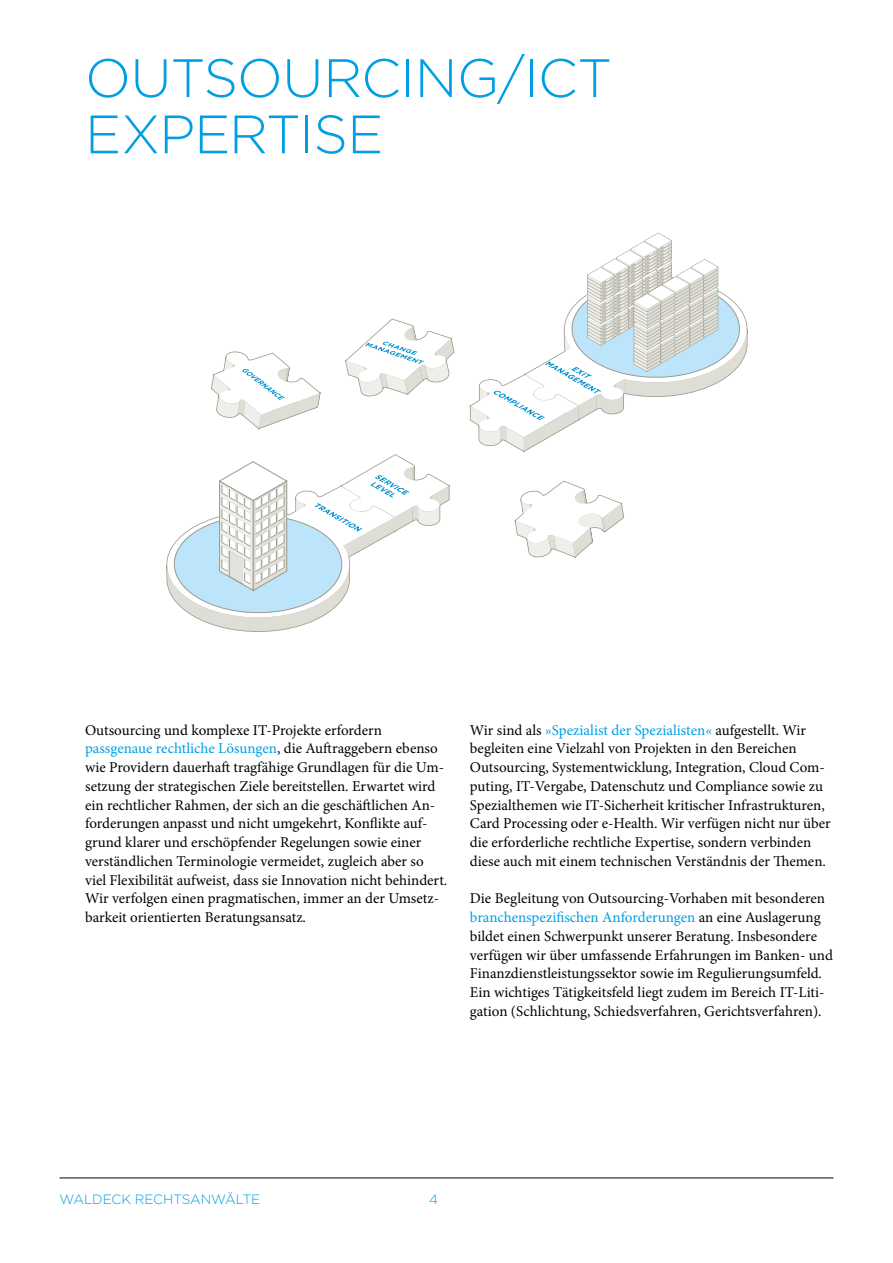
<style>
.page{position:relative;width:893px;height:1263px;background:#fff}
.page>*{position:absolute;margin:0;border:0;box-sizing:border-box;transform-origin:0 0}
.t1{font:300 54px/56.2px "Gotham";letter-spacing:-.015em;color:#009fe3}
.t2{font:15px/18.8px "Minion Pro";color:#000}
.t3{font:300 13.5px "Gotham";letter-spacing:-.01em;color:#009fe3}
.s1{color:#009fe3}
</style>
<div class="page">
<hr style="left:60px;top:1178px;width:773px;height:1px;background:#000">
<svg style="left:514px;top:481px;width:110px;height:77px"></svg>
<svg style="left:166px;top:454px;width:284px;height:178px"></svg>
<svg style="left:469px;top:232px;width:279px;height:220px"></svg>
<svg style="left:344px;top:319px;width:111px;height:77px"></svg>
<svg style="left:211px;top:351px;width:110px;height:79px"></svg>
<h1 class="t1" style="left:85px;top:48px;width:528px">OUTSOURCING/ICT<br>EXPERTISE</h1>
<p class="t2" style="left:85px;top:720px;width:364px">Outsourcing und komplexe IT-Projekte erfordern <span class="s1">passgenaue rechtliche Lösungen</span>, die Auftraggebern ebenso wie Providern dauerhaft tragfähige Grundlagen für die Um&shy;setzung der strategischen Ziele bereitstellen. Erwartet wird ein rechtlicher Rahmen, der sich an die geschäftlichen An&shy;forderungen anpasst und nicht umgekehrt, Konflikte auf&shy;grund klarer und erschöpfender Regelungen sowie einer verständlichen Terminologie vermeidet, zugleich aber so viel Flexibilität aufweist, dass sie Innovation nicht behindert.<br>Wir verfolgen einen pragmatischen, immer an der Umsetz&shy;barkeit orientierten Beratungsansatz.</p>
<p class="t2" style="left:470px;top:720px;width:362px">Wir sind als <span class="s1">»Spezialist der Spezialisten«</span> aufgestellt. Wir begleiten eine Vielzahl von Projekten in den Bereichen Outsourcing, Systementwicklung, Integration, Cloud Com&shy;puting, IT-Vergabe, Datenschutz und Compliance sowie zu Spezialthemen wie IT-Sicherheit kritischer Infrastrukturen, Card Processing oder e-Health. Wir verfügen nicht nur über die erforderliche rechtliche Expertise, sondern verbinden diese auch mit einem technischen Verständnis der Themen.</p>
<p class="t2" style="left:470px;top:889px;width:365px">Die Begleitung von Outsourcing-Vorhaben mit besonderen <span class="s1">branchenspezifischen Anforderungen</span> an eine Auslagerung bildet einen Schwerpunkt unserer Beratung. Insbesondere verfügen wir über umfassende Erfahrungen im Banken- und Finanzdienstleistungssektor sowie im Regulierungsumfeld.<br>Ein wichtiges Tätigkeitsfeld liegt zudem im Bereich IT-Liti&shy;gation (Schlichtung, Schiedsverfahren, Gerichtsverfahren).</p>
<p class="t3" style="left:60px;top:1191px;width:202px">WALDECK RECHTSANWÄLTE</p>
<p class="t3" style="left:429px;top:1191px;width:10px">4</p>
</div>
